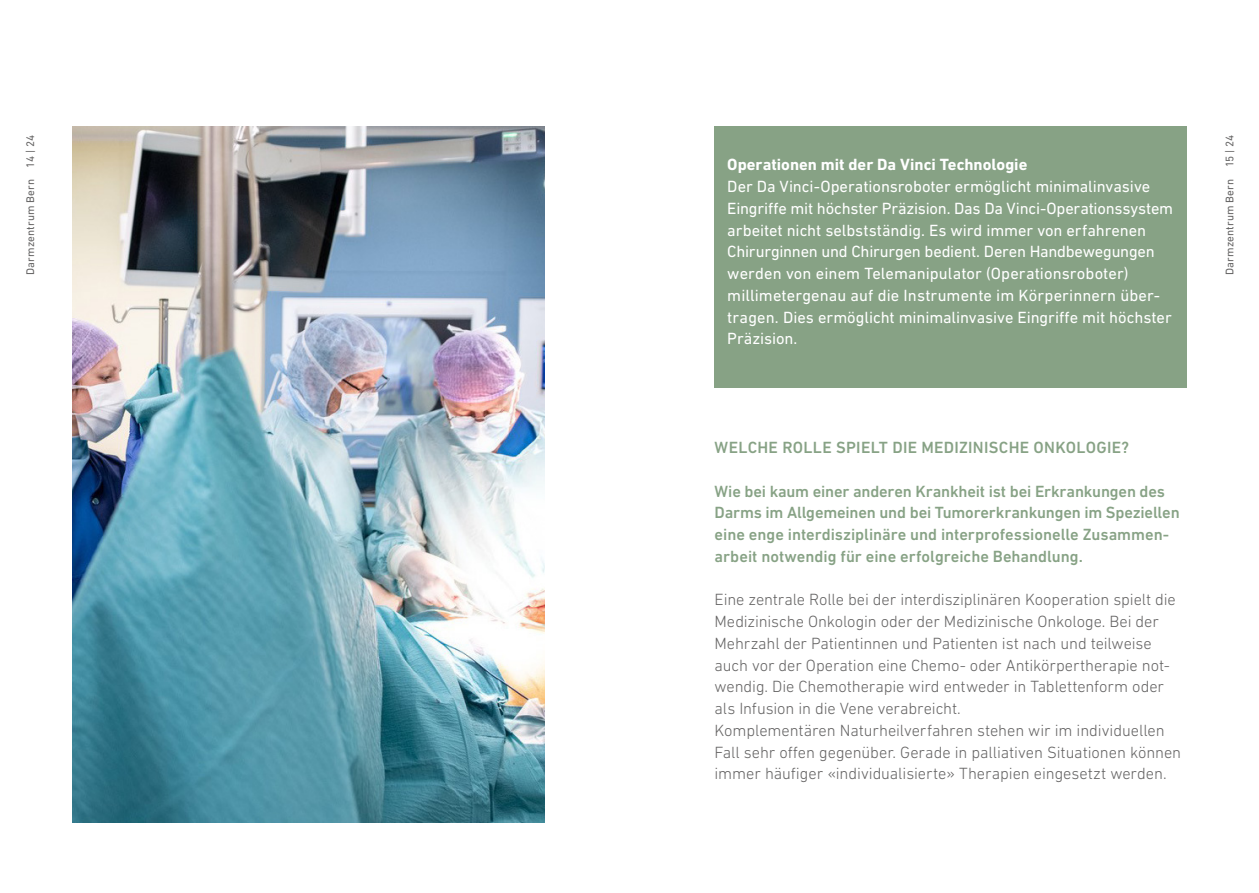
<style>
.page{position:relative;width:1259px;height:893px;background:#fff}
.page>*{position:absolute;margin:0;border:0;box-sizing:border-box;transform-origin:0 0}
.NEXT_Grundtext_11{font:300 16.5px/21.8px "DIN Next LT Pro";letter-spacing:-.005em;color:#646363}
.NEXT_Farbkasten_11{font:16.5px/21.8px "DIN Next LT Pro";letter-spacing:-.005em;color:#fff}
.NEXT_Lead_11{font:500 16.5px/21.8px "DIN Next LT Pro";letter-spacing:-.005em;color:#87a285}
.NEXT_Titel_Inhalt_11{font:500 16.5px "DIN Next LT Pro";letter-spacing:.02em;color:#87a285}
.NEXT_Farbkasten_11-2{font:700 16.5px "DIN Next LT Pro";color:#fff}
.t1{font:11.25px "DIN Next LT Pro";letter-spacing:.01em;color:#646363}
</style>
<div class="page">
<img style="left:72px;top:127px;width:472px;height:696px">
<div style="left:714px;top:127px;width:472px;height:261px;background:#87a285"></div>
<p class="t1" style="left:24px;top:275px;width:141px;rotate:-90deg">Darmzentrum Bern 14 | 24</p>
<p class="NEXT_Farbkasten_11-2" style="left:727px;top:155px;width:301px">Operationen mit der Da Vinci Technologie</p>
<p class="NEXT_Farbkasten_11" style="left:727px;top:175px;width:447px">Der Da Vinci-Operationsroboter ermöglicht minimalinvasive Eingriffe mit höchster Präzision. Das Da Vinci-Operationssystem arbeitet nicht selbstständig. Es wird immer von erfahrenen Chirurginnen und Chirurgen bedient. Deren Handbewegungen werden von einem Telemanipulator (Operationsroboter) millimetergenau auf die Instrumente im Körperinnern über&shy;tragen. Dies ermöglicht minimalinvasive Eingriffe mit höchster Präzision.</p>
<p class="NEXT_Titel_Inhalt_11" style="left:714px;top:438px;width:416px">WELCHE ROLLE SPIELT DIE MEDIZINISCHE ONKOLOGIE?</p>
<p class="NEXT_Lead_11" style="left:714px;top:480px;width:466px">Wie bei kaum einer anderen Krankheit ist bei Erkrankungen des Darms im Allgemeinen und bei Tumorerkrankungen im Speziellen eine enge interdisziplinäre und interprofessionelle Zusammen&shy;arbeit notwendig für eine erfolgreiche Behandlung.</p>
<p class="NEXT_Grundtext_11" style="left:714px;top:589px;width:463px">Eine zentrale Rolle bei der interdisziplinären Kooperation spielt die Medizinische Onkologin oder der Medizinische Onkologe. Bei der Mehrzahl der Patientinnen und Patienten ist nach und teilweise auch vor der Operation eine Chemo- oder Antikörpertherapie not&shy;wendig. Die Chemotherapie wird entweder in Tablettenform oder als Infusion in die Vene verabreicht.</p>
<p class="NEXT_Grundtext_11" style="left:714px;top:719px;width:468px">Komplementären Naturheilverfahren stehen wir im individuellen<br>Fall sehr offen gegenüber. Gerade in palliativen Situationen können immer häufiger «individualisierte» Therapien eingesetzt werden.</p>
<p class="t1" style="left:1223px;top:275px;width:141px;rotate:-90deg">Darmzentrum Bern 15 | 24</p>
</div>
